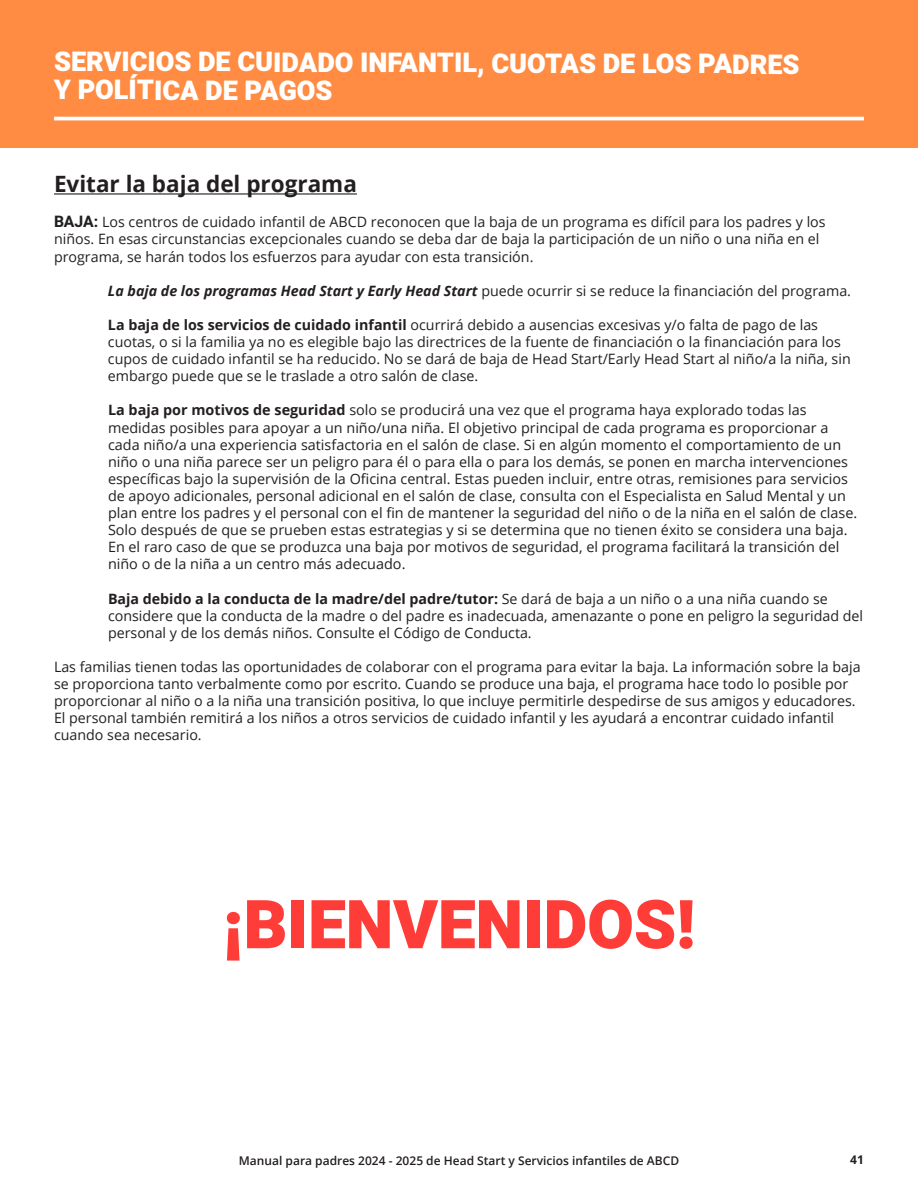
<style>
.page{position:relative;width:918px;height:1188px;background:#fff}
.page>*{position:absolute;margin:0;border:0;box-sizing:border-box;transform-origin:0 0}
.t1{font:900 67.5px "Heebo";color:#ff3d38}
.t2{font:900 27px/27.5px "Heebo";letter-spacing:-.005em;color:#fff}
.t3{font:700 22.5px "Open Sans";color:#231f20}
.t4{font:14.25px/17.1px "Open Sans";color:#231f20}
.t5{font:600 12px "Open Sans";color:#231f20}
.t6{font:700 12px "Open Sans";color:#231f20}
.s1{font-family:"Heebo";font-weight:700;font-size:15.75px}
.s2{font-weight:700;font-style:italic}
.s3{font-weight:700}
</style>
<div class="page">
<div style="left:0;top:0;width:918px;height:147px;background:#ff8c42"></div>
<hr style="left:54px;top:117px;width:810px;height:3px;background:#fff">
<hr style="left:54px;top:193px;width:303px;height:2px;background:#231f20">
<p class="t2" style="left:54px;top:50px;width:747px">SERVICIOS DE CUIDADO INFANTIL, CUOTAS DE LOS PADRES<br>Y POLÍTICA DE PAGOS</p>
<p class="t3" style="left:54px;top:168px;width:304px">Evitar la baja del programa</p>
<p class="t4" style="left:54px;top:213px;width:773px"><span class="s1">BAJA:</span> Los centros de cuidado infantil de ABCD reconocen que la baja de un programa es difícil para los padres y los niños. En esas circunstancias excepcionales cuando se deba dar de baja la participación de un niño o una niña en el programa, se harán todos los esfuerzos para ayudar con esta transición.</p>
<p class="t4" style="left:108px;top:282px;width:745px"><span class="s2">La baja de los programas Head Start y Early Head Start</span> puede ocurrir si se reduce la financiación del programa.</p>
<p class="t4" style="left:108px;top:316px;width:744px"><span class="s3">La baja de los servicios de cuidado infantil</span> ocurrirá debido a ausencias excesivas y/o falta de pago de las cuotas, o si la familia ya no es elegible bajo las directrices de la fuente de financiación o la financiación para los cupos de cuidado infantil se ha reducido. No se dará de baja de Head Start/Early Head Start al niño/a la niña, sin embargo puede que se le traslade a otro salón de clase.</p>
<p class="t4" style="left:108px;top:401px;width:751px"><span class="s3">La baja por motivos de seguridad</span> solo se producirá una vez que el programa haya explorado todas las medidas posibles para apoyar a un niño/una niña. El objetivo principal de cada programa es proporcionar a cada niño/a una experiencia satisfactoria en el salón de clase. Si en algún momento el comportamiento de un niño o una niña parece ser un peligro para él o para ella o para los demás, se ponen en marcha intervenciones específicas bajo la supervisión de la Oficina central. Estas pueden incluir, entre otras, remisiones para servicios de apoyo adicionales, personal adicional en el salón de clase, consulta con el Especialista en Salud Mental y un plan entre los padres y el personal con el fin de mantener la seguridad del niño o de la niña en el salón de clase.<br>Solo después de que se prueben estas estrategias y si se determina que no tienen éxito se considera una baja.<br>En el raro caso de que se produzca una baja por motivos de seguridad, el programa facilitará la transición del niño o de la niña a un centro más adecuado.</p>
<p class="t4" style="left:108px;top:589px;width:757px"><span class="s3">Baja debido a la conducta de la madre/del padre/tutor:</span> Se dará de baja a un niño o a una niña cuando se considere que la conducta de la madre o del padre es inadecuada, amenazante o pone en peligro la seguridad del personal y de los demás niños. Consulte el Código de Conducta.</p>
<p class="t4" style="left:54px;top:658px;width:808px">Las familias tienen todas las oportunidades de colaborar con el programa para evitar la baja. La información sobre la baja se proporciona tanto verbalmente como por escrito. Cuando se produce una baja, el programa hace todo lo posible por proporcionar al niño o a la niña una transición positiva, lo que incluye permitirle despedirse de sus amigos y educadores.<br>El personal también remitirá a los niños a otros servicios de cuidado infantil y les ayudará a encontrar cuidado infantil cuando sea necesario.</p>
<p class="t1" style="left:223px;top:877px;width:474px">¡BIENVENIDOS!</p>
<p class="t5" style="left:239px;top:1152px;width:442px">Manual para padres 2024 - 2025 de Head Start y Servicios infantiles de ABCD</p>
<p class="t6" style="left:850px;top:1151px;width:15px">41</p>
</div>
